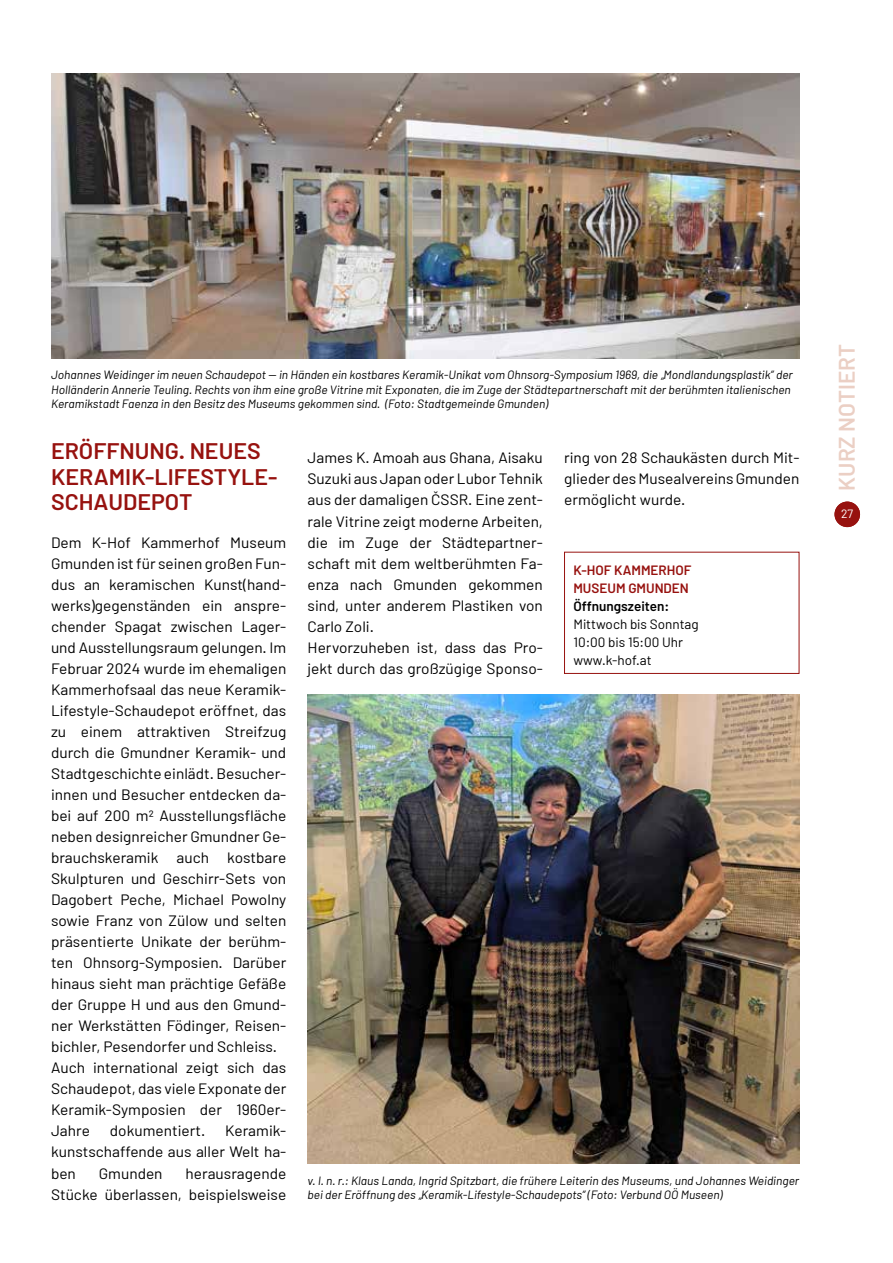
<style>
.page{position:relative;width:893px;height:1263px;background:#fff}
.page>*{position:absolute;margin:0;border:0;box-sizing:border-box;transform-origin:0 0}
.t1{font:600 22.5px/25.5px "Barlow";color:#97120f}
.t2{font:600 22.5px "Barlow";color:#ebcfc4}
.t3{font:15px/21px "Barlow";color:#000}
.t4{font:13.5px/18px "Barlow";color:#000}
.t5{font:600 13.5px/18px "Barlow";color:#97120f}
.t6{font:600 13.5px "Barlow";color:#000}
.t7{font:italic 12px/14.4px "Barlow";color:#000}
.t8{font:12px "Barlow";color:#fff}
.s1{font-style:normal}
</style>
<div class="page">
<img style="left:51px;top:74px;width:748px;height:284px">
<div style="left:834px;top:502px;width:26px;height:25px;background:#97120f;border-radius:50%"></div>
<div style="left:564px;top:552px;width:235px;height:122px;border:1px solid #97120f"></div>
<img style="left:308px;top:695px;width:491px;height:469px">
<p class="t7" style="left:51px;top:367px;width:743px">Johannes Weidinger im neuen Schaudepot <span class="s1">—</span> in Händen ein kostbares Keramik-Unikat vom Ohnsorg-Symposium 1969, die „Mondlandungsplastik” der<br>Holländerin Annerie Teuling. Rechts von ihm eine große Vitrine mit Exponaten, die im Zuge der Städtepartnerschaft mit der berühmten italienischen<br>Keramikstadt Faenza in den Besitz des Museums gekommen sind. (Foto: Stadtgemeinde Gmunden)</p>
<h1 class="t1" style="left:51px;top:438px;width:228px">ERÖFFNUNG. NEUES<br>KERAMIK-LIFESTYLE-<br>SCHAUDEPOT</h1>
<p class="t3" style="left:51px;top:531px;width:237px">Dem K-Hof Kammerhof Museum<br>Gmunden ist für seinen großen Fun&shy;dus an keramischen Kunst(hand&shy;werks)gegenständen ein anspre&shy;chender Spagat zwischen Lager&shy;und Ausstellungsraum gelungen. Im<br>Februar 2024 wurde im ehemaligen<br>Kammerhofsaal das neue Keramik-<br>Lifestyle-Schaudepot eröffnet, das zu einem attraktiven Streifzug durch die Gmundner Keramik- und<br>Stadtgeschichte einlädt. Besucher&shy;innen und Besucher entdecken da&shy;bei auf 200 m2 Ausstellungsfläche neben designreicher Gmundner Ge&shy;brauchskeramik auch kostbare<br>Skulpturen und Geschirr-Sets von<br>Dagobert Peche, Michael Powolny sowie Franz von Zülow und selten präsentierte Unikate der berühm&shy;ten Ohnsorg-Symposien. Darüber hinaus sieht man prächtige Gefäße der Gruppe H und aus den Gmund&shy;ner Werkstätten Födinger, Reisen&shy;bichler, Pesendorfer und Schleiss.<br>Auch international zeigt sich das<br>Schaudepot, das viele Exponate der<br>Keramik-Symposien der 1960er-<br>Jahre</p>
<p class="t3" style="left:51px;top:1120px;width:237px;text-align:justify;text-indent:174px">Keramik&shy;kunstschaffende aus aller Welt ha&shy;ben</p>
<p class="t3" style="left:110px;top:1120px;width:97px">dokumentiert.</p>
<p class="t3" style="left:99px;top:1162px;width:65px">Gmunden</p>
<p class="t3" style="left:51px;top:1162px;width:237px;text-align:right">herausragende<br>Stücke überlassen, beispielsweise</p>
<p class="t3" style="left:308px;top:447px;width:237px">James K. Amoah aus Ghana, Aisaku<br>Suzuki aus Japan oder Lubor Tehnik aus der damaligen ČSSR. Eine zent&shy;rale Vitrine zeigt moderne Arbeiten, die im Zuge der Städtepartner&shy;schaft mit dem weltberühmten Fa&shy;enza nach Gmunden gekommen sind, unter anderem Plastiken von<br>Carlo Zoli.<br>Hervorzuheben ist, dass das Pro&shy;jekt durch das großzügige Sponso-</p>
<p class="t3" style="left:564px;top:447px;width:237px;text-align:justify">ring von 28 Schaukästen durch Mit&shy;glieder des Musealvereins Gmunden ermöglicht wurde.</p>
<p class="t5" style="left:573px;top:560px;width:119px">K-HOF KAMMERHOF<br>MUSEUM GMUNDEN</p>
<p class="t6" style="left:573px;top:597px;width:97px">Öffnungszeiten:</p>
<p class="t4" style="left:573px;top:614px;width:127px">Mittwoch bis Sonntag<br>10:00 bis 15:00 Uhr www.k-hof.at</p>
<p class="t7" style="left:308px;top:1173px;width:493px">v. l. n. r.: Klaus Landa, Ingrid Spitzbart, die frühere Leiterin des Museums, und Johannes Weidinger bei der Eröffnung des „Keramik-Lifestyle-Schaudepots” (Foto: Verbund OÖ Museen)</p>
<h1 class="t2" style="left:833px;top:491px;width:148px;rotate:-90deg">KURZ NOTIERT</h1>
<p class="t8" style="left:841px;top:506px;width:14px">27</p>
</div>
